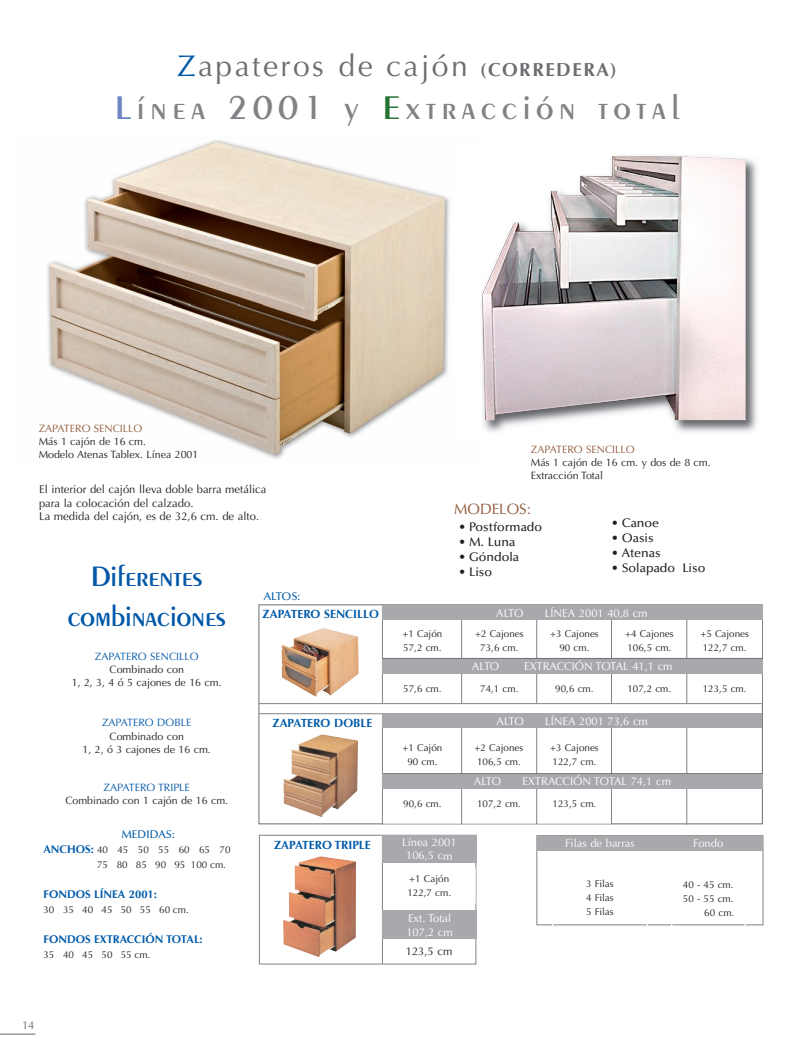
<style>
.page{position:relative;width:798px;height:1053px;background:#fff}
.page>*{position:absolute;margin:0;border:0;box-sizing:border-box;transform-origin:0 0}
.t1{font:600 35px "Peignot";letter-spacing:.165em;color:#808285}
.t2{font:30px "Optima";letter-spacing:.085em;color:#6c6d70}
.t3{font:600 30px/40px "Peignot";color:#0157a8;text-align:center}
.t4{font:15px "Optima";color:#905a3c}
.t5{font:500 12.5px "Optima LT Std";color:#231f20}
.t6{font:700 11.88px "Optima";color:#015ba9}
.t7{font:11.25px/13.8px "Optima";color:#231f20}
.t8{font:11.25px "Optima";color:#6c6d70}
.t9{font:11.12px/13.8px "Optima";color:#fff;text-align:center}
.t10{font:700 11.12px "Optima";color:#015ba9}
.t11{font:500 11.12px "Optima LT Std";color:#015ba9}
.t12{font:11.12px "Optima";color:#231f20}
.t13{font:10.62px/13px "Optima";color:#231f20}
.t14{font:10.62px "Optima";color:#0157a8}
.t15{font:10.62px "Optima";color:#905a3c}
.t16{font:9.88px/13.9px "Optima";color:#231f20}
.s1{color:#0157a8}
.s2{font-weight:700;font-size:18.75px}
.s3{color:#6d86c3}
.s4{color:#267434}
.s5{font-size:10.62px}
.s6{font-weight:700;font-size:11.12px;color:#015ba9}
.s7{font-style:inherit}
</style>
<div class="page">
<svg style="left:259px;top:834px;width:504px;height:130px"></svg>
<img style="left:47px;top:140px;width:403px;height:319px">
<hr style="left:0;top:1033px;width:35px;height:1px;background:#6c6d70">
<div style="left:462px;top:619px;width:74px;height:83px;border:1px solid #fff"></div>
<div style="left:537px;top:620px;width:74px;height:82px;border:1px solid #fff"></div>
<div style="left:611px;top:619px;width:75px;height:83px;border:1px solid #fff"></div>
<div style="left:687px;top:619px;width:74px;height:83px;border:1px solid #fff"></div>
<img style="left:283px;top:856px;width:73px;height:100px">
<img style="left:283px;top:734px;width:75px;height:83px">
<img style="left:281px;top:628px;width:77px;height:68px">
<hr style="left:259px;top:703px;width:503px;height:1px;background:#808285">
<hr style="left:461px;top:604px;width:1px;height:99px;background:#808285">
<hr style="left:536px;top:604px;width:1px;height:99px;background:#808285">
<hr style="left:611px;top:604px;width:1px;height:99px;background:#808285">
<hr style="left:686px;top:604px;width:1px;height:99px;background:#808285">
<div style="left:461px;top:728px;width:75px;height:95px;border:1px solid #fff"></div>
<div style="left:537px;top:728px;width:74px;height:95px;border:1px solid #fff"></div>
<hr style="left:461px;top:713px;width:1px;height:111px;background:#808285">
<hr style="left:536px;top:713px;width:1px;height:110px;background:#808285">
<hr style="left:611px;top:713px;width:1px;height:111px;background:#808285">
<hr style="left:686px;top:713px;width:1px;height:111px;background:#808285">
<div style="left:670px;top:849px;width:75px;height:112px;border:1px solid #fff"></div>
<hr style="left:382px;top:835px;width:1px;height:128px;background:#808285">
<hr style="left:382px;top:714px;width:1px;height:110px;background:#808285">
<hr style="left:382px;top:604px;width:1px;height:99px;background:#808285">
<div style="left:382px;top:604px;width:380px;height:15px;background:#a8a9ad"></div>
<div style="left:537px;top:836px;width:225px;height:14px;background:#a8a9ad"></div>
<div style="left:382px;top:713px;width:379px;height:15px;background:#a8a9ad"></div>
<div style="left:382px;top:834px;width:94px;height:28px;background:#a8a9ad"></div>
<hr style="left:259px;top:713px;width:123px;height:1px;background:#808285">
<img style="left:483px;top:158px;width:274px;height:275px">
<img style="left:482px;top:156px;width:263px;height:264px">
<div style="left:382px;top:658px;width:380px;height:15px;background:#a8a9ad"></div>
<div style="left:382px;top:773px;width:380px;height:15px;background:#a8a9ad"></div>
<div style="left:382px;top:910px;width:94px;height:28px;background:#a8a9ad"></div>
<h2 class="t2" style="left:177px;top:48px;width:441px"><span class="s1">Z</span>apateros de cajón <span class="s2">(CORREDERA)</span></h2>
<h1 class="t1" style="left:115px;top:86px;width:566px"><span class="s3">L</span>ínea 2001 y <span class="s4">E</span>xtracción total</h1>
<p class="t15" style="left:39px;top:422px;width:105px">ZAPATERO SENCILLO</p>
<p class="t13" style="left:39px;top:435px;width:161px">Más 1 cajón de 16 cm.<br>Modelo Atenas Tablex. Línea 2001</p>
<p class="t7" style="left:39px;top:482px;width:229px">El interior del cajón lleva doble barra metálica para la colocación del calzado.<br>La medida del cajón, es de 32,6 cm. de alto<span class="s5">.</span></p>
<h2 class="t3" style="left:68px;top:555px;width:159px">Diferentes combinaciones</h2>
<p class="t14" style="left:95px;top:650px;width:105px">ZAPATERO SENCILLO</p>
<p class="t13" style="left:72px;top:663px;width:151px;text-align:center">Combinado con<br>1, 2, 3, 4 ó 5 cajones de 16 cm.</p>
<p class="t14" style="left:102px;top:716px;width:91px">ZAPATERO DOBLE</p>
<p class="t13" style="left:82px;top:729px;width:130px;text-align:center">Combinado con<br>1, 2, ó 3 cajones de 16 cm.</p>
<p class="t14" style="left:103px;top:781px;width:88px">ZAPATERO TRIPLE</p>
<p class="t13" style="left:65px;top:794px;width:164px">Combinado con 1 cajón de 16 cm.</p>
<p class="t11" style="left:121px;top:828px;width:55px">MEDIDAS:</p>
<p class="t16" style="left:97px;top:842px;width:135px;line-height:15px;text-indent:-54px"><span class="s6">ANCHOS:</span> 40 45 50 55 60 65 70<br>75 80 85 90 95 100 cm.</p>
<p class="t10" style="left:43px;top:889px;width:115px">FONDOS LÍNEA <span class="s7">2001:</span></p>
<p class="t16" style="left:43px;top:903px;width:147px">30 35 40 45 50 55 60 cm.</p>
<p class="t10" style="left:43px;top:934px;width:161px">FONDOS <span class="s7">EXTRA</span>CCIÓN <span class="s7">TOTAL:</span></p>
<p class="t16" style="left:43px;top:948px;width:108px">35 40 45 50 55 cm.</p>
<p class="t11" style="left:263px;top:589px;width:38px">ALTOS:</p>
<p class="t6" style="left:262px;top:607px;width:118px">ZAPA<span class="s7">TERO</span> SENCILLO</p>
<p class="t6" style="left:272px;top:716px;width:101px">ZAPA<span class="s7">TERO</span> DOBLE</p>
<p class="t6" style="left:274px;top:838px;width:98px">ZAPA<span class="s7">TERO</span> TRIPLE</p>
<p class="t15" style="left:530px;top:443px;width:105px">ZAPATERO SENCILLO</p>
<p class="t13" style="left:530px;top:456px;width:181px">Más 1 cajón de 16 cm. y dos de 8 cm.<br>Extracción Total</p>
<h3 class="t4" style="left:454px;top:500px;width:78px">MODELOS:</h3>
<p class="t5" style="left:459px;top:519px;width:84px">• Postformado</p>
<p class="t5" style="left:459px;top:534px;width:57px">• M. Luna</p>
<p class="t5" style="left:459px;top:549px;width:61px">• Góndola</p>
<p class="t5" style="left:459px;top:564px;width:34px">• Liso</p>
<p class="t5" style="left:611px;top:516px;width:49px">• Canoe</p>
<p class="t5" style="left:611px;top:531px;width:43px">• Oasis</p>
<p class="t5" style="left:611px;top:546px;width:50px">• Atenas</p>
<p class="t5" style="left:611px;top:561px;width:95px">• Solapado Liso</p>
<p class="t16" style="left:402px;top:626px;width:41px">+1 Cajón<br>57,2 cm.</p>
<p class="t16" style="left:403px;top:682px;width:40px">57,6 cm.</p>
<p class="t16" style="left:402px;top:741px;width:41px;text-align:center">+1 Cajón<br>90 cm.</p>
<p class="t16" style="left:403px;top:796px;width:40px">90,6 cm.</p>
<p class="t9" style="left:496px;top:606px;width:29px">ALTO</p>
<p class="t9" style="left:544px;top:606px;width:104px">LÍNEA 2001 40,8 cm</p>
<p class="t16" style="left:475px;top:626px;width:50px;text-align:center">+2 Cajones<br>73,6 cm.</p>
<p class="t16" style="left:480px;top:682px;width:40px">74,1 cm.</p>
<p class="t16" style="left:624px;top:626px;width:50px">+4 Cajones<br>106,5 cm.</p>
<p class="t16" style="left:627px;top:682px;width:45px">107,2 cm.</p>
<p class="t16" style="left:550px;top:626px;width:50px;text-align:center">+3 Cajones<br>90 cm.</p>
<p class="t16" style="left:555px;top:682px;width:40px">90,6 cm.</p>
<p class="t9" style="left:472px;top:659px;width:29px">ALTO</p>
<p class="t9" style="left:524px;top:659px;width:150px">EXTRACCIÓN TOTAL 41,1 cm</p>
<p class="t9" style="left:496px;top:714px;width:29px">ALTO</p>
<p class="t9" style="left:545px;top:714px;width:104px">LÍNEA 2001 73,6 cm</p>
<p class="t16" style="left:474px;top:741px;width:50px">+2 Cajones<br>106,5 cm.</p>
<p class="t16" style="left:477px;top:796px;width:45px">107,2 cm.</p>
<p class="t16" style="left:550px;top:741px;width:50px">+3 Cajones<br>122,7 cm.</p>
<p class="t16" style="left:552px;top:796px;width:45px">123,5 cm.</p>
<p class="t9" style="left:474px;top:774px;width:29px">ALTO</p>
<p class="t9" style="left:522px;top:774px;width:150px">EXTRACCIÓN TOTAL 74,1 cm</p>
<p class="t16" style="left:700px;top:626px;width:50px">+5 Cajones<br>122,7 cm.</p>
<p class="t16" style="left:702px;top:682px;width:45px">123,5 cm.</p>
<p class="t9" style="left:402px;top:835px;width:56px">Línea 2001<br>106,5 cm</p>
<p class="t9" style="left:565px;top:836px;width:71px">Filas de barras</p>
<p class="t9" style="left:693px;top:836px;width:31px">Fondo</p>
<p class="t16" style="left:407px;top:871px;width:45px">+1 Cajón<br>122,7 cm.</p>
<p class="t16" style="left:682px;top:877px;width:53px;text-align:right">40 - 45 cm.<br>50 - 55 cm.<br>60 cm.</p>
<p class="t16" style="left:586px;top:877px;width:29px;text-align:justify">3 Filas 4 Filas 5 Filas</p>
<p class="t9" style="left:406px;top:911px;width:48px;text-align:left">Ext. Total<br>107,2 cm</p>
<p class="t12" style="left:405px;top:944px;width:48px">123,5 cm</p>
<p class="t8" style="left:22px;top:1018px;width:14px">14</p>
</div>
